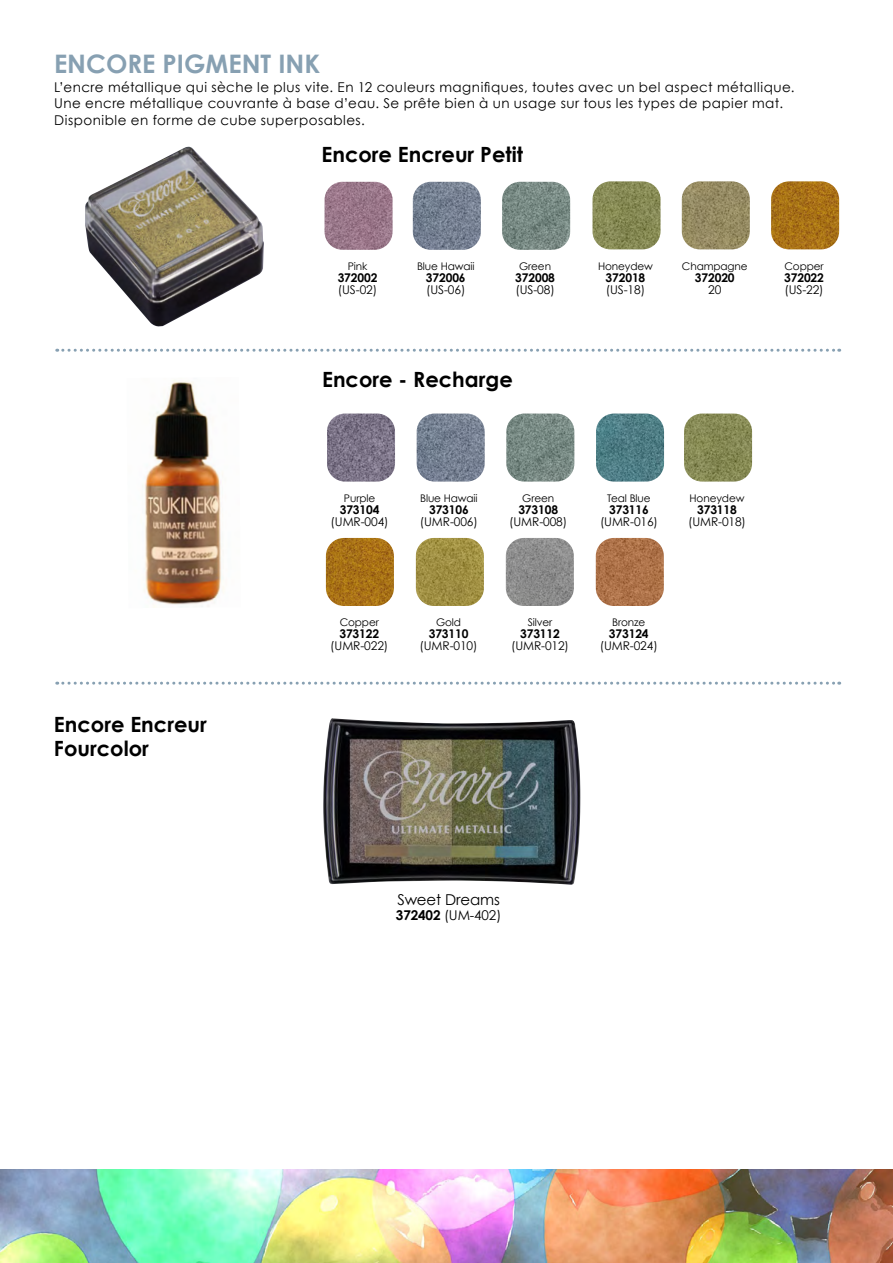
<style>
.page{position:relative;width:893px;height:1263px;background:#fff}
.page>*{position:absolute;margin:0;border:0;box-sizing:border-box;transform-origin:0 0}
.t1{font:700 25.5px "Century Gothic";color:#87a0b2}
.t2{font:700 21px/24px "Century Gothic";color:#000}
.t3{font:15px "Century Gothic";letter-spacing:-.01em;color:#000}
.t4{font:13.5px/16.5px "Century Gothic";letter-spacing:.035em;color:#000}
.t5{font:12px "Century Gothic";letter-spacing:-.01em;color:#000}
.t6{font:700 12px "Century Gothic";letter-spacing:-.01em;color:#000}
.t7{font:10.5px "Century Gothic";letter-spacing:-.01em;color:#000}
.s1{font-weight:700}
</style>
<div class="page">
<img style="left:325px;top:182px;width:68px;height:68px">
<img style="left:413px;top:182px;width:68px;height:68px">
<img style="left:592px;top:181px;width:68px;height:68px">
<img style="left:502px;top:182px;width:68px;height:68px">
<img style="left:682px;top:181px;width:68px;height:68px">
<img style="left:771px;top:181px;width:68px;height:68px">
<img style="left:85px;top:147px;width:179px;height:180px">
<svg style="left:57px;top:349px;width:783px;height:3px"></svg>
<svg style="left:57px;top:682px;width:783px;height:3px"></svg>
<img style="left:323px;top:718px;width:257px;height:167px">
<img style="left:327px;top:414px;width:68px;height:68px">
<img style="left:596px;top:414px;width:68px;height:68px">
<img style="left:417px;top:414px;width:68px;height:68px">
<img style="left:684px;top:414px;width:68px;height:68px">
<img style="left:506px;top:414px;width:68px;height:68px">
<img style="left:416px;top:538px;width:68px;height:68px">
<img style="left:326px;top:538px;width:68px;height:68px">
<img style="left:506px;top:538px;width:68px;height:68px">
<img style="left:596px;top:538px;width:68px;height:68px">
<img style="left:142px;top:380px;width:82px;height:228px">
<img style="left:0;top:1169px;width:893px;height:94px">
<h1 class="t1" style="left:54px;top:48px;width:268px">ENCORE PIGMENT INK</h1>
<p class="t4" style="left:54px;top:79px;width:742px">L’encre métallique qui sèche le plus vite. En 12 couleurs magnifiques, toutes avec un bel aspect métallique.<br>Une encre métallique couvrante à base d’eau. Se prête bien à un usage sur tous les types de papier mat.<br>Disponible en forme de cube superposables.</p>
<h2 class="t2" style="left:321px;top:142px;width:203px">Encore Encreur Petit</h2>
<h2 class="t2" style="left:54px;top:712px;width:154px">Encore Encreur<br>Fourcolor</h2>
<p class="t7" style="left:348px;top:260px;width:21px">Pink</p>
<p class="t6" style="left:338px;top:270px;width:41px">372002</p>
<p class="t5" style="left:338px;top:283px;width:41px">(US-02)</p>
<p class="t7" style="left:417px;top:260px;width:59px">Blue Hawaii</p>
<p class="t6" style="left:426px;top:270px;width:41px">372006</p>
<p class="t5" style="left:426px;top:283px;width:41px">(US-06)</p>
<p class="t7" style="left:519px;top:260px;width:33px">Green</p>
<p class="t6" style="left:515px;top:270px;width:41px">372008</p>
<p class="t5" style="left:515px;top:283px;width:41px">(US-08)</p>
<p class="t7" style="left:598px;top:259px;width:56px">Honeydew</p>
<p class="t6" style="left:606px;top:270px;width:41px">372018</p>
<p class="t5" style="left:606px;top:282px;width:41px">(US-18)</p>
<p class="t7" style="left:682px;top:259px;width:67px">Champagne</p>
<p class="t6" style="left:695px;top:270px;width:41px">372020</p>
<p class="t5" style="left:708px;top:282px;width:15px">20</p>
<p class="t7" style="left:784px;top:259px;width:41px">Copper</p>
<p class="t6" style="left:784px;top:270px;width:41px">372022</p>
<p class="t5" style="left:784px;top:282px;width:41px">(US-22)</p>
<h2 class="t2" style="left:322px;top:367px;width:192px">Encore - Recharge</h2>
<p class="t7" style="left:344px;top:491px;width:33px">Purple</p>
<p class="t6" style="left:340px;top:502px;width:41px">373104</p>
<p class="t5" style="left:331px;top:514px;width:59px">(UMR-004)</p>
<p class="t7" style="left:420px;top:491px;width:59px">Blue Hawaii</p>
<p class="t6" style="left:429px;top:502px;width:41px">373106</p>
<p class="t5" style="left:420px;top:514px;width:59px">(UMR-006)</p>
<p class="t7" style="left:522px;top:491px;width:33px">Green</p>
<p class="t6" style="left:518px;top:502px;width:41px">373108</p>
<p class="t5" style="left:509px;top:514px;width:59px">(UMR-008)</p>
<p class="t7" style="left:607px;top:491px;width:45px">Teal Blue</p>
<p class="t6" style="left:609px;top:502px;width:41px">373116</p>
<p class="t5" style="left:600px;top:514px;width:59px">(UMR-016)</p>
<p class="t7" style="left:690px;top:491px;width:56px">Honeydew</p>
<p class="t6" style="left:697px;top:502px;width:41px">373118</p>
<p class="t5" style="left:688px;top:514px;width:59px">(UMR-018)</p>
<p class="t7" style="left:340px;top:616px;width:41px">Copper</p>
<p class="t6" style="left:339px;top:626px;width:41px">373122</p>
<p class="t5" style="left:330px;top:638px;width:59px">(UMR-022)</p>
<p class="t7" style="left:436px;top:616px;width:27px">Gold</p>
<p class="t6" style="left:429px;top:626px;width:41px">373110</p>
<p class="t5" style="left:420px;top:638px;width:59px">(UMR-010)</p>
<p class="t7" style="left:528px;top:616px;width:26px">Silver</p>
<p class="t6" style="left:520px;top:626px;width:41px">373112</p>
<p class="t5" style="left:511px;top:638px;width:59px">(UMR-012)</p>
<p class="t7" style="left:612px;top:616px;width:35px">Bronze</p>
<p class="t6" style="left:609px;top:626px;width:41px">373124</p>
<p class="t5" style="left:600px;top:638px;width:59px">(UMR-024)</p>
<p class="t3" style="left:397px;top:891px;width:104px">Sweet Dreams</p>
<p class="t4" style="left:396px;top:907px;width:107px"><span class="s1">372402</span> (UM-402)</p>
</div>
